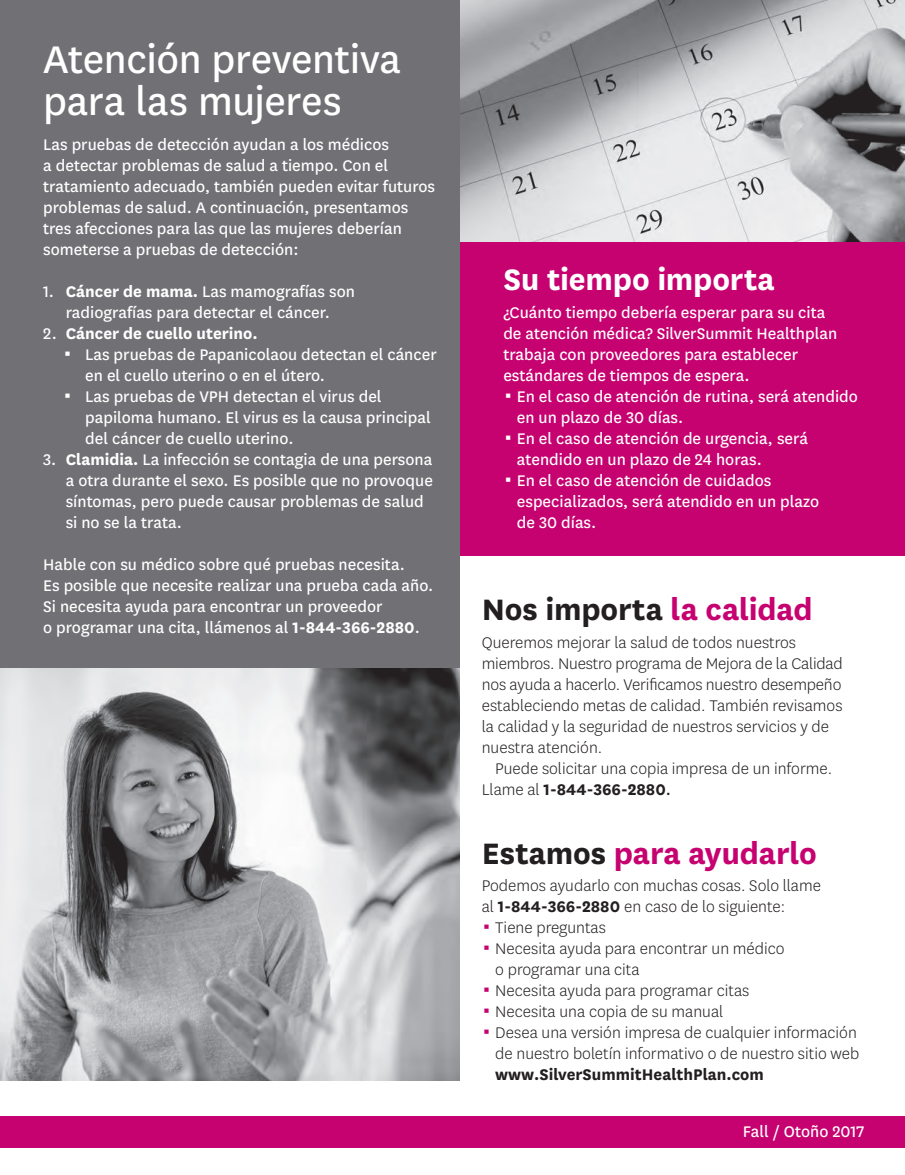
<style>
.page{position:relative;width:905px;height:1175px;background:#fff}
.page>*{position:absolute;margin:0;border:0;box-sizing:border-box;transform-origin:0 0}
.t1{font:45px/42px "Centene Sans";letter-spacing:-.01em;color:#fff}
.t2{font:700 34.5px "Centene Sans";letter-spacing:-.005em;color:#231f20}
.t3{font:700 34.5px "Centene Sans";letter-spacing:-.005em;color:#c60170}
.t4{font:700 34.5px "Centene Sans";letter-spacing:-.005em;color:#fff}
.t5{font:18px/21px "Centene Sans";color:#fff}
.t6{font:300 18px/21px "Centene Sans";color:#231f20}
.t7{font:700 18px "Centene Sans";color:#fff}
.s1{font-weight:700}
.s2{font-weight:400}
.s3{color:#c60170}
.s4{color:#231f20}
</style>
<div class="page">
<div style="left:0;top:1116px;width:905px;height:31px;background:#c60170"></div>
<img style="left:459px;top:0;width:446px;height:242px">
<div style="left:456px;top:242px;width:449px;height:313px;background:#c60170"></div>
<img style="left:0;top:667px;width:459px;height:413px">
<div style="left:0;top:0;width:459px;height:667px;background:#717074"></div>
<h2 class="t1" style="left:43px;top:36px;width:359px">Atención preventiva para las mujeres</h2>
<p class="t5" style="left:43px;top:133px;width:393px">Las pruebas de detección ayudan a los médicos<br>a detectar problemas de salud a tiempo. Con el tratamiento adecuado, también pueden evitar futuros problemas de salud. A continuación, presentamos tres afecciones para las que las mujeres deberían someterse a pruebas de detección:</p>
<p class="t5" style="left:43px;top:280px;width:313px;text-align:center">1. <span class="s1">Cáncer de mama.</span> Las mamografías son radiografías para detectar el cáncer.</p>
<p class="t7" style="left:43px;top:320px;width:216px"><span class="s2">2.</span> Cáncer de cuello uterino.</p>
<p class="t5" style="left:85px;top:343px;width:353px">Las pruebas de Papanicolaou detectan el cáncer en el cuello uterino o en el útero.</p>
<p class="t5" style="left:85px;top:385px;width:347px">Las pruebas de VPH detectan el virus del papiloma humano. El virus es la causa principal del cáncer de cuello uterino.</p>
<p class="t5" style="left:66px;top:448px;width:369px;text-indent:-22px">3. <span class="s1">Clamidia.</span> La infección se contagia de una persona a otra durante el sexo. Es posible que no provoque síntomas, pero puede causar problemas de salud si no se la trata.</p>
<p class="t5" style="left:43px;top:553px;width:391px">Hable con su médico sobre qué pruebas necesita.<br>Es posible que necesite realizar una prueba cada año.<br>Si necesita ayuda para encontrar un proveedor<br>o programar una cita, llámenos al <span class="s1">1-844-366-2880</span>.</p>
<h2 class="t4" style="left:503px;top:255px;width:273px">Su tiempo importa</h2>
<p class="t5" style="left:503px;top:300px;width:335px">¿Cuánto tiempo debería esperar para su cita de atención médica? SilverSummit Healthplan trabaja con proveedores para establecer estándares de tiempos de espera.</p>
<p class="t5" style="left:517px;top:384px;width:342px">En el caso de atención de rutina, será atendido en un plazo de 30 días.</p>
<p class="t5" style="left:517px;top:426px;width:292px">En el caso de atención de urgencia, será atendido en un plazo de 24 horas.</p>
<p class="t5" style="left:517px;top:468px;width:304px">En el caso de atención de cuidados especializados, será atendido en un plazo de 30 días.</p>
<h2 class="t2" style="left:482px;top:585px;width:332px">Nos importa <span class="s3">la calidad</span></h2>
<p class="t6" style="left:482px;top:631px;width:362px">Queremos mejorar la salud de todos nuestros miembros. Nuestro programa de Mejora de la Calidad nos ayuda a hacerlo. Verificamos nuestro desempeño estableciendo metas de calidad. También revisamos la calidad y la seguridad de nuestros servicios y de nuestra atención.</p>
<p class="t6" style="left:482px;top:757px;width:352px;text-indent:14px">Puede solicitar una copia impresa de un informe.<br>Llame al <span class="s1">1-844-366-2880</span><span class="s2">.</span></p>
<h2 class="t3" style="left:482px;top:828px;width:337px"><span class="s4">Estamos</span> para ayudarlo</h2>
<p class="t6" style="left:482px;top:874px;width:341px">Podemos ayudarlo con muchas cosas. Solo llame al <span class="s1">1-844-366-2880</span> en caso de lo siguiente:</p>
<p class="t6" style="left:495px;top:916px;width:112px">Tiene preguntas</p>
<p class="t6" style="left:495px;top:937px;width:291px">Necesita ayuda para encontrar un médico o programar una cita</p>
<p class="t6" style="left:495px;top:979px;width:255px">Necesita ayuda para programar citas</p>
<p class="t6" style="left:495px;top:1000px;width:229px">Necesita una copia de su manual</p>
<p class="t6" style="left:495px;top:1021px;width:365px">Desea una versión impresa de cualquier información de nuestro boletín informativo o de nuestro sitio web <span class="s1">www.SilverSummitHealthPlan.com</span></p>
<p class="t5" style="left:742px;top:1120px;width:123px">Fall / Otoño 2017</p>
</div>
